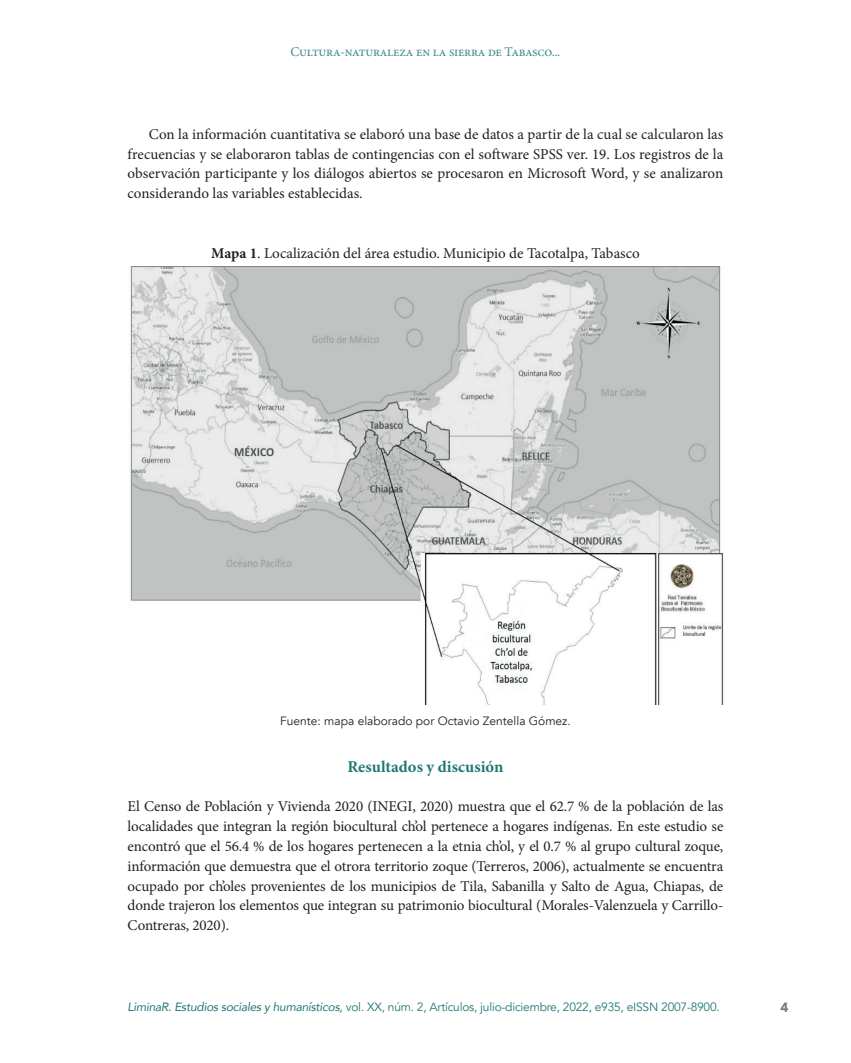
<style>
.page{position:relative;width:851px;height:1063px;background:#fff}
.page>*{position:absolute;margin:0;border:0;box-sizing:border-box;transform-origin:0 0}
.t1{font:700 16.5px "Minion Pro";letter-spacing:-.005em;color:#207874}
.t2{font:15px/19.8px "Minion Pro";letter-spacing:-.01em;color:#231f20;text-align:justify}
.t3{font:13.5px "Minion Pro";letter-spacing:-.02em;color:#438c89}
.t4{font:900 13.5px "Avenir";color:#75797b}
.t5{font:12px "Avenir";letter-spacing:-.02em;color:#207874}
.t6{font:12px "Avenir";color:#231f20}
.s1{font-weight:700}
.s2{font-style:italic}
</style>
<div class="page">
<img style="left:130px;top:267px;width:593px;height:437px">
<p class="t3" style="left:290px;top:42px;width:271px">Cultura-naturaleza en la sierra de Tabasco...</p>
<p class="t2" style="left:128px;top:124px;width:597px;text-indent:21px">Con la información cuantitativa se elaboró una base de datos a partir de la cual se calcularon las frecuencias y se elaboraron tablas de contingencias con el software SPSS ver. 19. Los registros de la observación participante y los diálogos abiertos se procesaron en Microsoft Word, y se analizaron considerando las variables establecidas.</p>
<p class="t2" style="left:211px;top:243px;width:430px"><span class="s1">Mapa 1</span>. Localización del área estudio. Municipio de Tacotalpa, Tabasco</p>
<p class="t6" style="left:280px;top:713px;width:292px">Fuente: mapa elaborado por Octavio Zentella Gómez.</p>
<p class="t1" style="left:347px;top:755px;width:157px">Resultados y discusión</p>
<p class="t2" style="left:128px;top:797px;width:597px">El Censo de Población y Vivienda 2020 (INEGI, 2020) muestra que el 62.7 % de la población de las localidades que integran la región biocultural ch’ol pertenece a hogares indígenas. En este estudio se encontró que el 56.4 % de los hogares pertenecen a la etnia ch’ol, y el 0.7 % al grupo cultural zoque, información que demuestra que el otrora territorio zoque (Terreros, 2006), actualmente se encuentra ocupado por ch’oles provenientes de los municipios de Tila, Sabanilla y Salto de Agua, Chiapas, de donde trajeron los elementos que integran su patrimonio biocultural (Morales-Valenzuela y Carrillo-Contreras, 2020).</p>
<p class="t5" style="left:128px;top:1000px;width:593px"><span class="s2">LiminaR. Estudios sociales y humanísticos,</span> vol. XX, núm. 2, Artículos, julio-diciembre, 2022, e935, eISSN 2007-8900.</p>
<p class="t4" style="left:780px;top:995px;width:9px">4</p>
</div>
